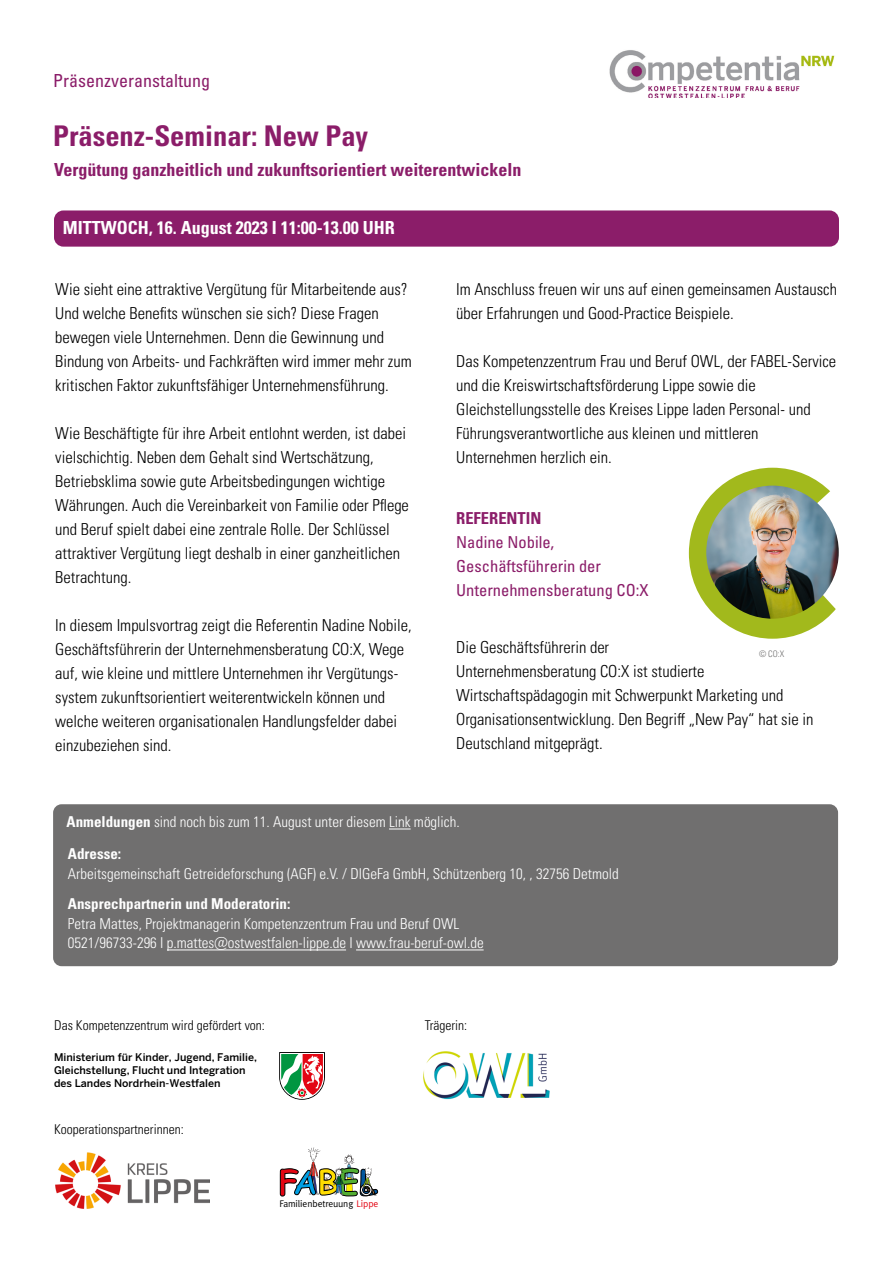
<style>
.page{position:relative;width:893px;height:1263px;background:#fff}
.page>*{position:absolute;margin:0;border:0;box-sizing:border-box;transform-origin:0 0}
.t1{font:700 condensed 28.5px "Univers LT Pro";color:#8b1d69}
.t2{font:700 condensed 18px "Univers LT Pro";color:#8b1d69}
.t3{font:700 condensed 18px "Univers LT Pro";color:#fff}
.t4{font:condensed 18px "Univers LT Pro";color:#8b1d69}
.t5{font:300 condensed 16.5px/24px "Univers LT Pro";color:#000}
.t6{font:condensed 16.5px/24px "Univers LT Pro";color:#8b1d69}
.t7{font:700 condensed 16.5px "Univers LT Pro";color:#8b1d69}
.t8{font:300 condensed 15px/32px "Univers LT Pro";color:#fff}
.t9{font:700 condensed 15px "Univers LT Pro";color:#fff}
.t10{font:300 condensed 13.5px "Univers LT Pro";color:#000}
.t11{font:500 10.5px/12.6px "Benton Sans";color:#000}
.t12{font:9.6px "Meta";letter-spacing:-.01em;color:#000}
.t13{font:300 condensed 9px "Univers LT Pro";color:#706f6f}
.s1{font-weight:700}
.s2{color:#e30613}
</style>
<div class="page">
<div style="left:54px;top:210px;width:785px;height:37px;background:#8b1d69;border-radius:9px"></div>
<img style="left:423px;top:1052px;width:127px;height:48px">
<img style="left:609px;top:50px;width:226px;height:48px">
<div style="left:53px;top:804px;width:785px;height:162px;background:#706f6f;border-radius:9px"></div>
<svg style="left:389px;top:829px;width:22px;height:1px"></svg>
<hr style="left:167px;top:949px;width:179px;height:1px;background:#fff">
<hr style="left:356px;top:949px;width:128px;height:1px;background:#fff">
<svg style="left:279px;top:1052px;width:46px;height:48px"></svg>
<div style="left:689px;top:468px;width:167px;height:171px;background:#a2b91c;border-radius:50%"></div>
<svg style="left:774px;top:467px;width:82px;height:165px"></svg>
<img style="left:706px;top:486px;width:133px;height:133px;border-radius:66px">
<img style="left:280px;top:1147px;width:98px;height:49px">
<img style="left:55px;top:1153px;width:155px;height:56px">
<p class="t4" style="left:53px;top:70px;width:158px">Präsenzveranstaltung</p>
<h1 class="t1" style="left:53px;top:118px;width:317px">Präsenz-Seminar: New Pay</h1>
<p class="t2" style="left:54px;top:159px;width:469px">Vergütung ganzheitlich und zukunftsorientiert weiterentwickeln</p>
<p class="t3" style="left:63px;top:216px;width:333px">MITTWOCH, 16. August 2023 I 11:00-13.00 UHR</p>
<p class="t5" style="left:55px;top:276px;width:358px">Wie sieht eine attraktive Vergütung für Mitarbeitende aus?<br>Und welche Benefits wünschen sie sich? Diese Fragen bewegen viele Unternehmen. Denn die Gewinnung und Bindung von Arbeits- und Fachkräften wird immer mehr zum kritischen Faktor zukunftsfähiger Unternehmensführung.</p>
<p class="t5" style="left:55px;top:420px;width:355px">Wie Beschäftigte für ihre Arbeit entlohnt werden, ist dabei vielschichtig. Neben dem Gehalt sind Wertschätzung, Betriebsklima sowie gute Arbeitsbedingungen wichtige Währungen. Auch die Vereinbarkeit von Familie oder Pflege und Beruf spielt dabei eine zentrale Rolle. Der Schlüssel attraktiver Vergütung liegt deshalb in einer ganzheitlichen Betrachtung.</p>
<p class="t5" style="left:55px;top:612px;width:358px">In diesem Impulsvortrag zeigt die Referentin Nadine Nobile, Geschäftsführerin der Unternehmensberatung CO:X, Wege auf, wie kleine und mittlere Unternehmen ihr Vergütungs&shy;system zukunftsorientiert weiterentwickeln können und welche weiteren organisationalen Handlungsfelder dabei einzubeziehen sind.</p>
<p class="t5" style="left:456px;top:276px;width:382px">Im Anschluss freuen wir uns auf einen gemeinsamen Austausch über Erfahrungen und Good-Practice Beispiele.</p>
<p class="t5" style="left:456px;top:348px;width:381px">Das Kompetenzzentrum Frau und Beruf OWL, der FABEL-Service und die Kreiswirtschaftsförderung Lippe sowie die Gleichstellungsstelle des Kreises Lippe laden Personal- und Führungsverantwortliche aus kleinen und mittleren Unternehmen herzlich ein.</p>
<p class="t7" style="left:456px;top:508px;width:87px">REFERENTIN</p>
<p class="t6" style="left:456px;top:529px;width:194px">Nadine Nobile,<br>Geschäftsführerin der<br>Unternehmensberatung CO:X</p>
<p class="t5" style="left:456px;top:635px;width:359px">Die Geschäftsführerin der<br>Unternehmensberatung CO:X ist studierte Wirtschaftspädagogin mit Schwerpunkt Marketing und Organisationsentwicklung. Den Begriff „New Pay“ hat sie in Deutschland mitgeprägt.</p>
<p class="t13" style="left:759px;top:647px;width:27px">© CO:X</p>
<p class="t8" style="left:67px;top:805px;width:395px"><span class="s1">Anmeldungen</span> sind noch bis zum 11. August unter diesem Link möglich.<br><span class="s1">Adresse:</span></p>
<p class="t8" style="left:68px;top:857px;width:552px">Arbeitsgemeinschaft Getreideforschung (AGF) e.V. / DIGeFa GmbH, Schützenberg 10, , 32756 Detmold</p>
<p class="t9" style="left:68px;top:895px;width:224px">Ansprechpartnerin und Moderatorin:</p>
<p class="t8" style="left:68px;top:913px;width:417px;line-height:19.5px">Petra Mattes, Projektmanagerin Kompetenzzentrum Frau und Beruf OWL<br>0521/96733-296 I p.mattes@ostwestfalen-lippe.de I www.frau-beruf-owl.de</p>
<p class="t10" style="left:54px;top:1016px;width:212px">Das Kompetenzzentrum wird gefördert von:</p>
<p class="t10" style="left:425px;top:1016px;width:44px">Trägerin:</p>
<p class="t11" style="left:54px;top:1051px;width:204px">Ministerium für Kinder, Jugend, Familie,<br>Gleichstellung, Flucht und Integration des Landes Nordrhein-Westfalen</p>
<p class="t10" style="left:54px;top:1120px;width:131px">Kooperationspartnerinnen:</p>
<p class="t12" style="left:279px;top:1198px;width:100px">Familienbetreuung <span class="s2">Lippe</span></p>
</div>
